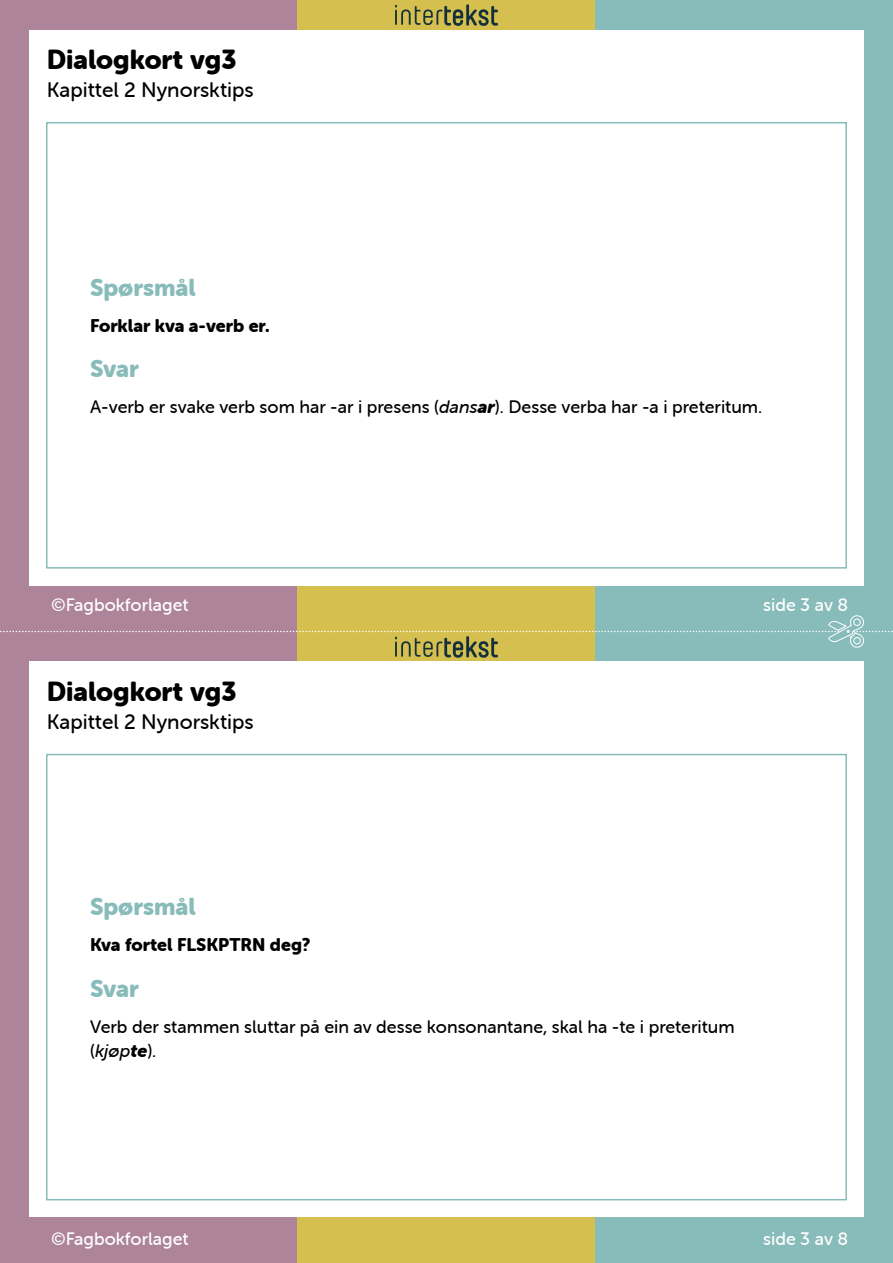
<style>
.page{position:relative;width:893px;height:1263px;background:#fff}
.page>*{position:absolute;margin:0;border:0;box-sizing:border-box;transform-origin:0 0}
.t1{font:27px "Museo Sans Rounded 900";color:#000}
.Card_Heading{font:24px "Museo Sans Rounded 900";color:#88bcba}
.t2{font:21px "Museo Sans Rounded 500";color:#000}
.Svar{font:18px/24px "Museo Sans Rounded 500";color:#000}
.Sporsmal{font:18px "Museo Sans Rounded 500";color:#fff}
.Sporsmal-2{font:18px "Museo Sans Rounded 900";color:#000}
.s1{font-style:italic}
.s2{font-family:"Museo Sans Rounded 900";font-style:italic}
</style>
<div class="page">
<div style="left:0;top:0;width:298px;height:632px;background:#ae849a"></div>
<div style="left:0;top:632px;width:298px;height:631px;background:#ae849a"></div>
<div style="left:298px;top:0;width:297px;height:632px;background:#d5bf4f"></div>
<div style="left:298px;top:632px;width:297px;height:631px;background:#d5bf4f"></div>
<div style="left:595px;top:0;width:298px;height:632px;background:#88bcba"></div>
<div style="left:595px;top:632px;width:298px;height:631px;background:#88bcba"></div>
<svg style="left:395px;top:4px;width:103px;height:22px"></svg>
<svg style="left:0;top:615px;width:893px;height:43px"></svg>
<div style="left:29px;top:30px;width:835px;height:555px;background:#fff"></div>
<div style="left:29px;top:662px;width:835px;height:555px;background:#fff"></div>
<div style="left:46px;top:122px;width:801px;height:447px;border:2px solid #88bcba"></div>
<div style="left:46px;top:754px;width:801px;height:446px;border:2px solid #88bcba"></div>
<h1 class="t1" style="left:47px;top:44px;width:191px">Dialogkort vg3</h1>
<p class="t2" style="left:47px;top:78px;width:209px">Kapittel 2 Nynorsktips</p>
<p class="Card_Heading" style="left:90px;top:274px;width:107px">Spørsmål</p>
<p class="Sporsmal-2" style="left:90px;top:315px;width:181px">Forklar kva a-verb er.</p>
<p class="Card_Heading" style="left:90px;top:355px;width:50px">Svar</p>
<p class="Svar" style="left:90px;top:395px;width:674px">A-verb er svake verb som har -ar i presens (<span class="s1">dans</span><span class="s2">ar</span>). Desse verba har -a i preteritum.</p>
<p class="Sporsmal" style="left:51px;top:595px;width:139px">©Fagbokforlaget</p>
<p class="Sporsmal" style="left:763px;top:595px;width:87px">side 3 av 8</p>
<h1 class="t1" style="left:47px;top:676px;width:191px">Dialogkort vg3</h1>
<p class="t2" style="left:47px;top:710px;width:209px">Kapittel 2 Nynorsktips</p>
<p class="Card_Heading" style="left:90px;top:893px;width:107px">Spørsmål</p>
<p class="Sporsmal-2" style="left:90px;top:935px;width:222px">Kva fortel FLSKPTRN deg?</p>
<p class="Card_Heading" style="left:90px;top:975px;width:50px">Svar</p>
<p class="Svar" style="left:90px;top:1015px;width:646px">Verb der stammen sluttar på ein av desse konsonantane, skal ha -te i preteritum (<span class="s1">kjøp</span><span class="s2">te</span>).</p>
<p class="Sporsmal" style="left:51px;top:1228px;width:139px">©Fagbokforlaget</p>
<p class="Sporsmal" style="left:763px;top:1228px;width:87px">side 3 av 8</p>
</div>
